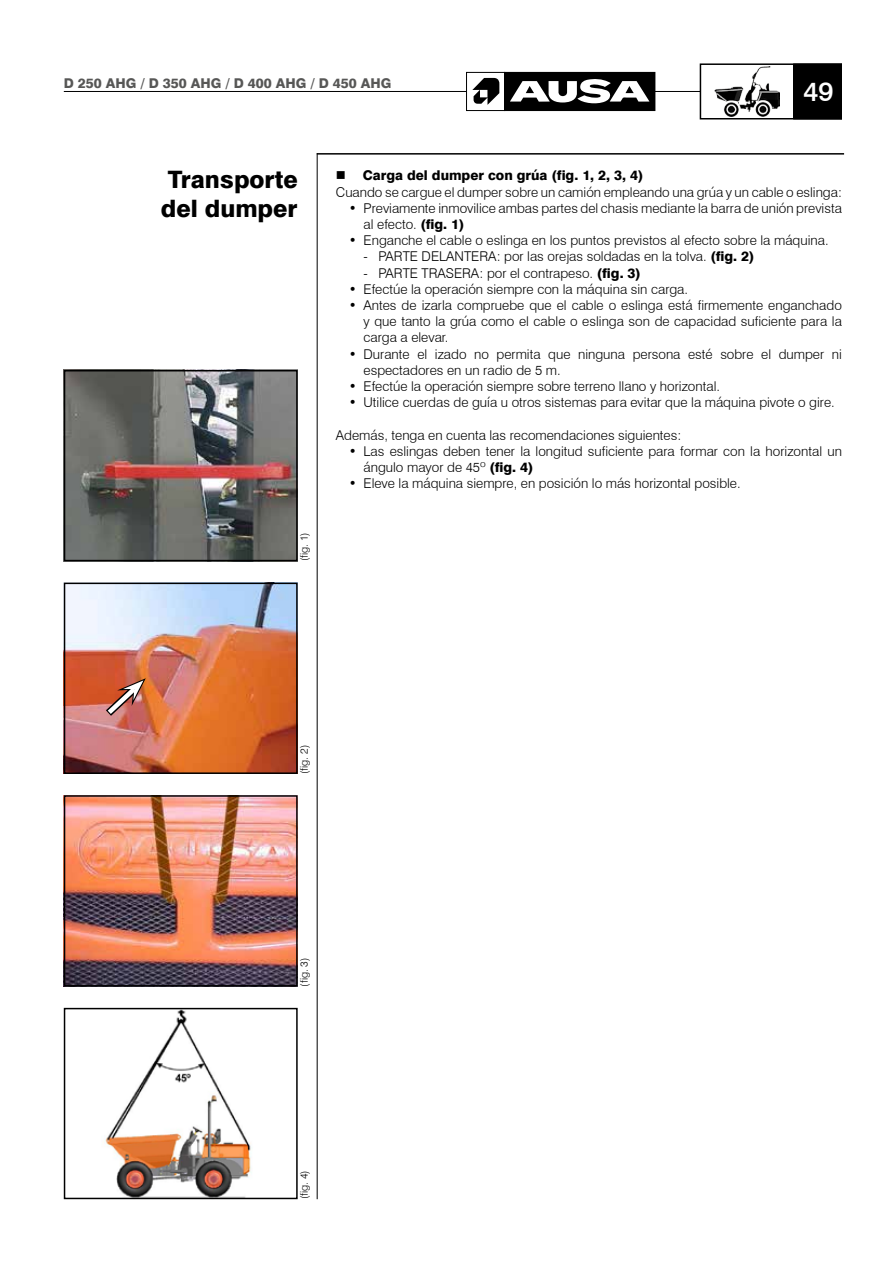
<style>
.page{position:relative;width:893px;height:1263px;background:#fff}
.page>*{position:absolute;margin:0;border:0;box-sizing:border-box;transform-origin:0 0}
.t1{font:500 27px "Swiss 721 BT";color:#fff}
.t2{font:800 24px/28.8px "Swiss 721 BT";color:#000;text-align:center}
.t3{font:300 13.5px/16.2px "Swiss 721 BT";color:#000}
.t4{font:800 13.5px "Swiss 721 BT";color:#575756}
.t5{font:300 10.5px "Swiss 721 BT";color:#000}
.s1{font-weight:800}
</style>
<div class="page">
<hr style="left:64px;top:91px;width:402px;height:1px;background:#000">
<div style="left:466px;top:72px;width:39px;height:39px;border:1px solid #000"></div>
<div style="left:505px;top:72px;width:150px;height:39px;background:#000"></div>
<svg style="left:472px;top:78px;width:27px;height:27px"></svg>
<svg style="left:510px;top:79px;width:139px;height:25px"></svg>
<hr style="left:654px;top:91px;width:46px;height:1px;background:#000">
<div style="left:794px;top:64px;width:48px;height:55px;background:#000"></div>
<div style="left:793px;top:63px;width:49px;height:56px;border:2px solid #000"></div>
<div style="left:700px;top:63px;width:142px;height:56px;border:2px solid #000"></div>
<img style="left:715px;top:67px;width:64px;height:50px">
<hr style="left:317px;top:153px;width:1px;height:1046px;background:#000">
<hr style="left:317px;top:153px;width:527px;height:2px;background:#000">
<img style="left:67px;top:798px;width:228px;height:185px">
<div style="left:64px;top:795px;width:234px;height:191px;border:2px solid #000"></div>
<img style="left:105px;top:1011px;width:146px;height:185px">
<div style="left:64px;top:1008px;width:234px;height:191px;border:2px solid #000"></div>
<img style="left:67px;top:586px;width:228px;height:185px">
<div style="left:64px;top:583px;width:234px;height:191px;border:2px solid #000"></div>
<img style="left:67px;top:373px;width:228px;height:185px">
<div style="left:64px;top:370px;width:234px;height:191px;border:2px solid #000"></div>
<svg style="left:98px;top:678px;width:48px;height:46px;background:#c37160"></svg>
<p class="t4" style="left:64px;top:75px;width:329px">D 250 AHG / D 350 AHG / D 400 AHG / D 450 AHG</p>
<h1 class="t1" style="left:803px;top:75px;width:32px">49</h1>
<h2 class="t2" style="left:161px;top:165px;width:138px">Transporte del dumper</h2>
<p class="t5" style="left:298px;top:561px;width:30px;rotate:-90deg">(fig. 1)</p>
<p class="t3" style="left:336px;top:167px;width:507px">■ <span class="s1">Carga del dumper con grúa (fig. 1, 2, 3, 4)<br></span>Cuando se cargue el dumper sobre un camión empleando una grúa y un cable o eslinga:</p>
<p class="t3" style="left:364px;top:200px;width:480px;text-indent:-15px">• Previamente inmovilice ambas partes del chasis mediante la barra de unión prevista al efecto. <span class="s1">(fig. 1)</span></p>
<p class="t3" style="left:349px;top:232px;width:481px">• Enganche el cable o eslinga en los puntos previstos al efecto sobre la máquina.</p>
<p class="t3" style="left:364px;top:248px;width:392px">- PARTE DELANTERA: por las orejas soldadas en la tolva. <span class="s1">(fig. 2)</span></p>
<p class="t3" style="left:364px;top:265px;width:279px">- PARTE TRASERA: por el contrapeso. <span class="s1">(fig. 3)</span></p>
<p class="t3" style="left:349px;top:281px;width:341px">• Efectúe la operación siempre con la máquina sin carga.</p>
<p class="t3" style="left:364px;top:297px;width:480px;text-align:justify;text-indent:-15px">• Antes de izarla compruebe que el cable o eslinga está firmemente enganchado y que tanto la grúa como el cable o eslinga son de capacidad suficiente para la carga a elevar.</p>
<p class="t3" style="left:364px;top:346px;width:480px;text-indent:-15px">• Durante el izado no permita que ninguna persona esté sobre el dumper ni espectadores en un radio de 5 m.</p>
<p class="t3" style="left:349px;top:378px;width:373px">• Efectúe la operación siempre sobre terreno llano y horizontal.</p>
<p class="t3" style="left:349px;top:394px;width:488px">• Utilice cuerdas de guía u otros sistemas para evitar que la máquina pivote o gire.</p>
<p class="t3" style="left:336px;top:427px;width:347px">Además, tenga en cuenta las recomendaciones siguientes:</p>
<p class="t3" style="left:364px;top:443px;width:480px;text-indent:-15px">• Las eslingas deben tener la longitud suficiente para formar con la horizontal un ángulo mayor de 45º <span class="s1">(fig. 4)</span></p>
<p class="t3" style="left:349px;top:475px;width:394px">• Eleve la máquina siempre, en posición lo más horizontal posible.</p>
<p class="t5" style="left:298px;top:774px;width:30px;rotate:-90deg">(fig. 2)</p>
<p class="t5" style="left:298px;top:986px;width:30px;rotate:-90deg">(fig. 3)</p>
<p class="t5" style="left:298px;top:1199px;width:30px;rotate:-90deg">(fig. 4)</p>
</div>
